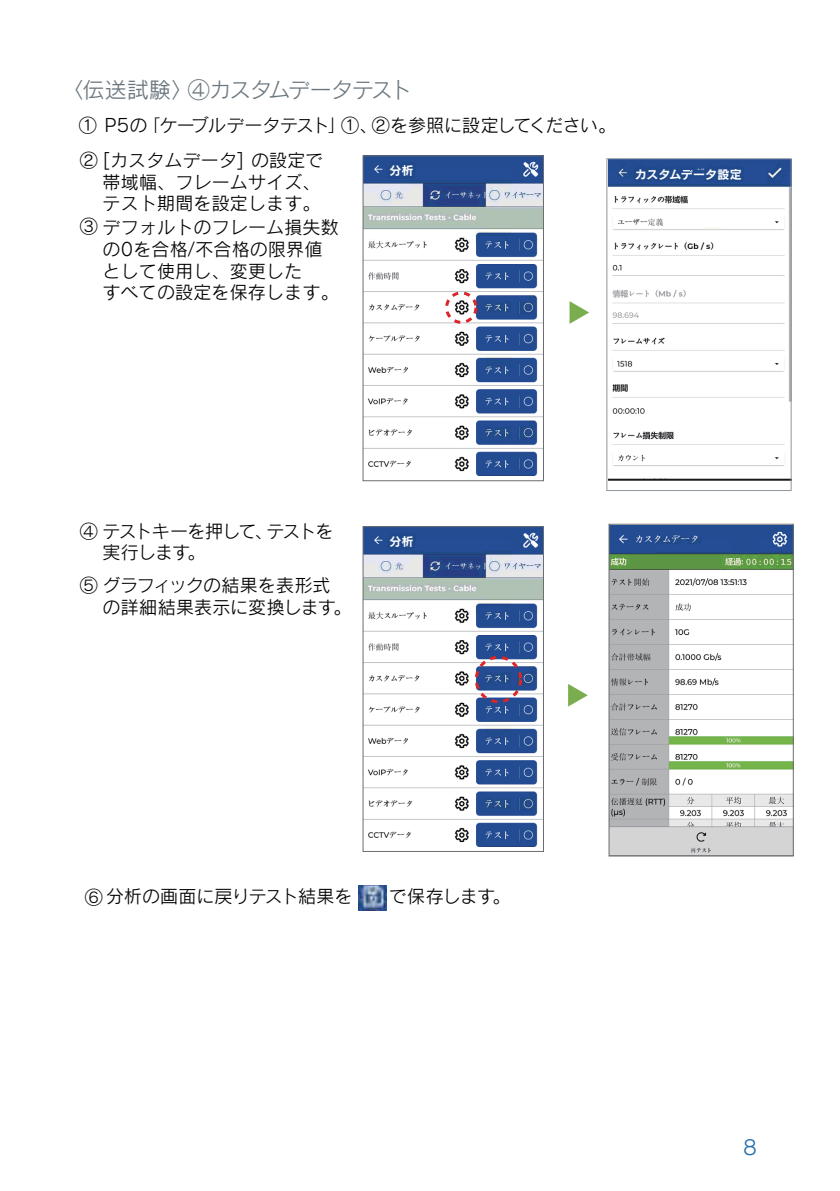
<style>
.page{position:relative;width:840px;height:1191px;background:#fff}
.page>*{position:absolute;margin:0;border:0;box-sizing:border-box;transform-origin:0 0}
.t1{font:22px "Rodin Pro M";letter-spacing:-.05em;color:#6b777f}
.t2{font:20px "Rodin Pro M";color:#1e6dad}
.t3{font:18px/21.6px "Rodin Pro M";letter-spacing:.01em;color:#030303}
.t4{font:18px "Rodin Pro M";letter-spacing:-.025em;color:#030303}
.t5{font:18px "Rodin Pro M";letter-spacing:-.015em;color:#030303}
.t6{font:18px/21.6px "Rodin Pro M";letter-spacing:-.045em;color:#030303}
.t7{font:12px "Rodin Pro B";letter-spacing:.005em;color:#fff}
</style>
<div class="page">
<img style="left:358px;top:885px;width:28px;height:25px">
<img style="left:608px;top:161px;width:180px;height:320px">
<div style="left:606px;top:159px;width:184px;height:331px;border:1px solid #8e969e"></div>
<img style="left:610px;top:526px;width:181px;height:328px">
<div style="left:608px;top:524px;width:185px;height:332px;border:1px solid #6c6d70"></div>
<svg style="left:569px;top:301px;width:20px;height:23px"></svg>
<svg style="left:568px;top:684px;width:19px;height:22px"></svg>
<img style="left:364px;top:157px;width:177px;height:319px">
<div style="left:362px;top:155px;width:181px;height:326px;border:1px solid #6c6d70"></div>
<div style="left:445px;top:291px;width:32px;height:33px;border:3px dashed #d92628;border-radius:50%"></div>
<img style="left:364px;top:528px;width:177px;height:318px">
<div style="left:362px;top:526px;width:181px;height:326px;border:1px solid #6c6d70"></div>
<div style="left:474px;top:656px;width:48px;height:47px;border:3px dashed #d92628;border-radius:50%"></div>
<svg style="left:377px;top:155px;width:44px;height:31px"></svg>
<svg style="left:377px;top:526px;width:44px;height:31px"></svg>
<svg style="left:624px;top:158px;width:132px;height:31px;background:#365b97"></svg>
<p class="t1" style="left:62px;top:75px;width:351px">〈伝送試験〉④カスタムデータテスト</p>
<p class="t4" style="left:79px;top:114px;width:538px">① P5の「ケーブルデータテスト」①、②を参照に設定してください。</p>
<p class="t7" style="left:389px;top:162px;width:26px">分析</p>
<p class="t3" style="left:103px;top:149px;width:222px;text-indent:-23px">② [カスタムデータ] の設定で帯域幅、フレームサイズ、テスト期間を設定します。</p>
<p class="t3" style="left:103px;top:216px;width:237px;text-indent:-23px">③ デフォルトのフレーム損失数の0を合格/不合格の限界値として使用し、変更した<br>すべての設定を保存します。</p>
<p class="t7" style="left:634px;top:166px;width:109px">カスタムデータ設定</p>
<p class="t6" style="left:103px;top:519px;width:232px;text-indent:-23px">④ テストキーを押して、テストを実行します。</p>
<p class="t3" style="left:103px;top:574px;width:250px;text-indent:-23px">⑤ グラフィックの結果を表形式の詳細結果表示に変換します。</p>
<p class="t7" style="left:389px;top:533px;width:26px">分析</p>
<p class="t5" style="left:85px;top:885px;width:427px">⑥ 分析の画面に戻りテスト結果を　　で保存します。</p>
<p class="t2" style="left:742px;top:1134px;width:15px">8</p>
</div>
